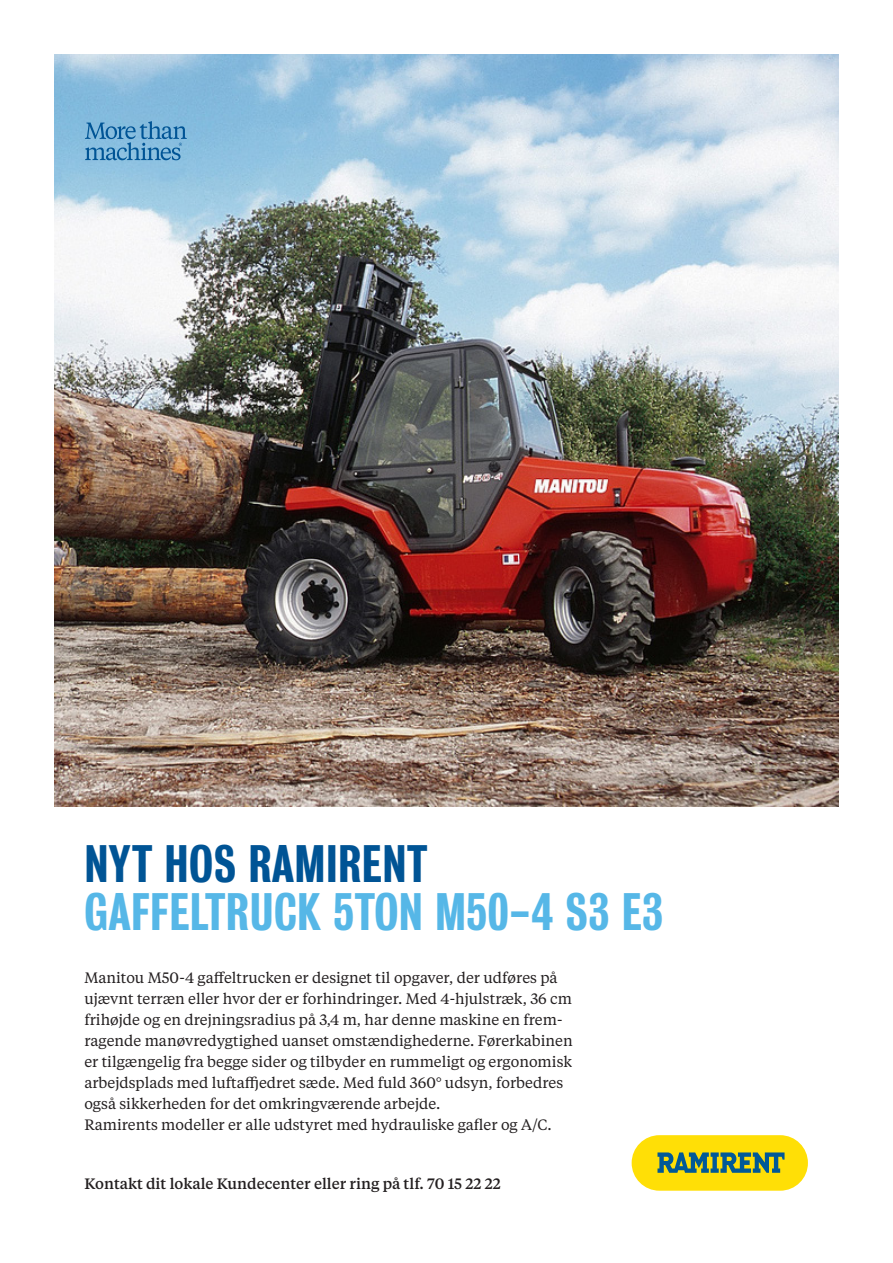
<style>
.page{position:relative;width:893px;height:1263px;background:#fff}
.page>*{position:absolute;margin:0;border:0;box-sizing:border-box;transform-origin:0 0}
.t1{font:500 48px "Bureau Grot Cond";letter-spacing:.01em;color:#56b7e7}
.t2{font:500 48px "Bureau Grot Cond";letter-spacing:.01em;color:#005495}
.t3{font:15px/21px "Tiempos Text";color:#231f20}
.t4{font:500 15px "Tiempos Text";color:#231f20}
</style>
<div class="page">
<img style="left:54px;top:54px;width:785px;height:753px">
<div style="left:632px;top:1135px;width:176px;height:56px;background:#ffdf06;border-radius:28px"></div>
<svg style="left:657px;top:1152px;width:127px;height:21px"></svg>
<svg style="left:85px;top:121px;width:102px;height:39px;background:#63a2cb"></svg>
<p class="t2" style="left:84px;top:835px;width:345px">NYT HOS RAMIRENT</p>
<p class="t1" style="left:84px;top:883px;width:581px">GAFFELTRUCK 5TON M50-4 S3 E3</p>
<p class="t3" style="left:84px;top:967px;width:490px">Manitou M50-4 gaffeltrucken er designet til opgaver, der udføres på ujævnt terræn eller hvor der er forhindringer. Med 4-hjulstræk, 36 cm frihøjde og en drejningsradius på 3,4 m, har denne maskine en frem&shy;ragende manøvredygtighed uanset omstændighederne. Førerkabinen er tilgængelig fra begge sider og tilbyder en rummeligt og ergonomisk arbejdsplads med luftaffjedret sæde. Med fuld 360° udsyn, forbedres også sikkerheden for det omkringværende arbejde.</p>
<p class="t3" style="left:84px;top:1114px;width:469px">Ramirents modeller er alle udstyret med hydrauliske gafler og A/C.</p>
<p class="t4" style="left:84px;top:1173px;width:418px">Kontakt dit lokale Kundecenter eller ring på tlf. 70 15 22 22</p>
</div>
